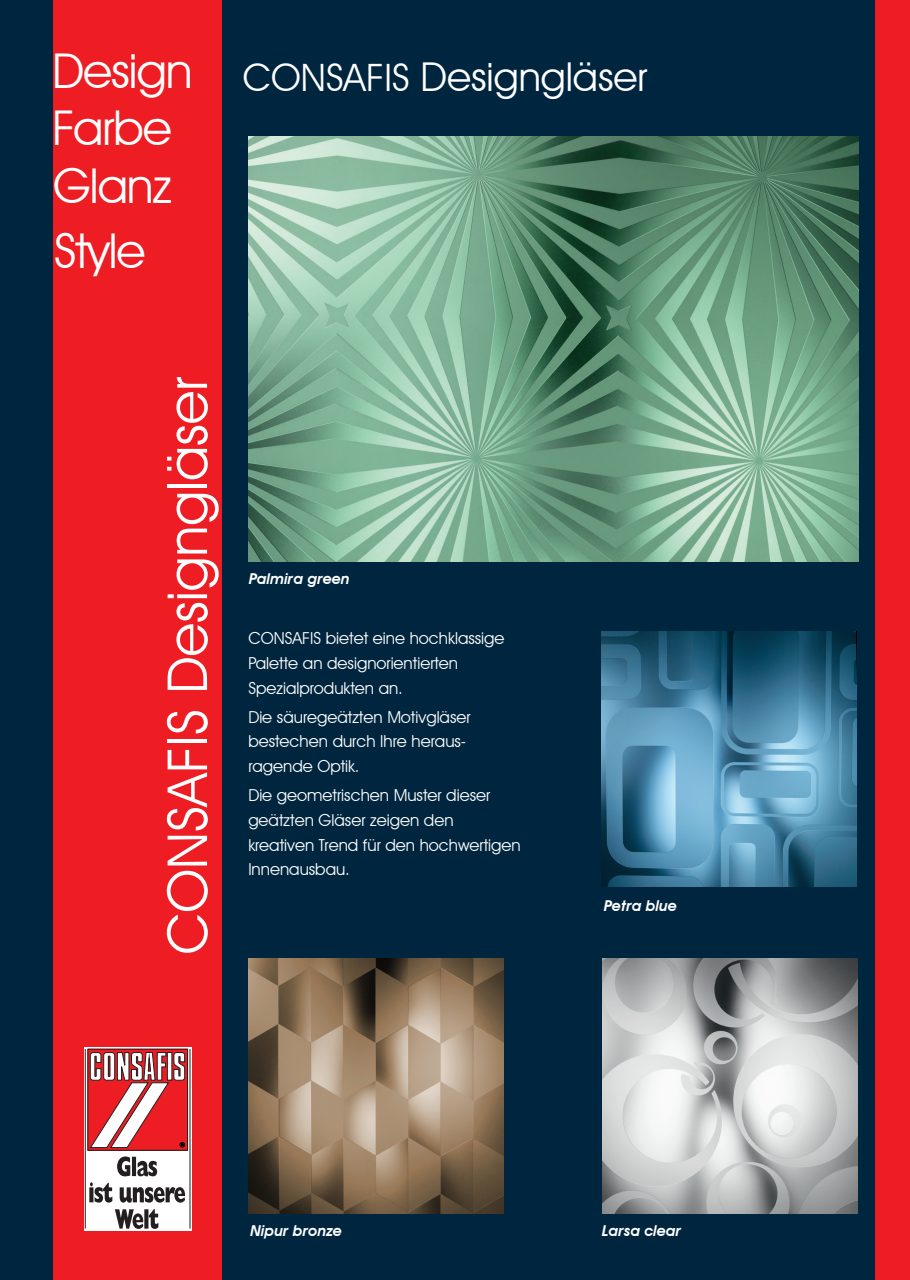
<style>
.page{position:relative;width:910px;height:1280px;background:#00263f}
.page>*{position:absolute;margin:0;border:0;box-sizing:border-box;transform-origin:0 0}
.t1{font:55.5px "Avant Garde IT Cby BT";color:#fff}
.t2{font:48px/57.6px "Avant Garde IT Cby BT";letter-spacing:-.02em;color:#fff}
.t3{font:39.75px "Avant Garde IT Cby BT";color:#fff}
.t4{font:16.5px/24.8px "Avant Garde IT Cby BT";color:#fff}
.t5{font:italic 600 15px "Avant Garde IT Cby BT";color:#fff}
.s1{font-size:37.8px}
</style>
<div class="page">
<div style="left:876px;top:0;width:34px;height:1280px;background:#ee1d23"></div>
<div style="left:53px;top:0;width:169px;height:1280px;background:#ee1d23"></div>
<div style="left:84px;top:1048px;width:107px;height:183px;background:#fff"></div>
<div style="left:88px;top:1049px;width:100px;height:101px;border:1px solid #231f20"></div>
<svg style="left:90px;top:1052px;width:95px;height:96px"></svg>
<hr style="left:85px;top:1049px;width:1px;height:179px;background:#231f20">
<hr style="left:190px;top:1049px;width:1px;height:179px;background:#231f20">
<svg style="left:117px;top:1156px;width:40px;height:20px"></svg>
<svg style="left:89px;top:1182px;width:96px;height:20px"></svg>
<svg style="left:115px;top:1209px;width:43px;height:20px"></svg>
<img style="left:248px;top:136px;width:611px;height:425px">
<img style="left:603px;top:958px;width:254px;height:255px">
<img style="left:602px;top:631px;width:255px;height:256px">
<img style="left:248px;top:958px;width:255px;height:255px">
<h2 class="t2" style="left:52px;top:41px;width:142px">Design<br>Farbe<br>Glanz</h2>
<h2 class="t2" style="left:54px;top:221px;width:93px">Style</h2>
<h3 class="t3" style="left:243px;top:53px;width:406px"><span class="s1">CONSAFIS</span> Designgläser</h3>
<h1 class="t1" style="left:154px;top:954px;width:579px;rotate:-90deg">CONSAFIS Designgläser</h1>
<p class="t5" style="left:249px;top:570px;width:102px">Palmira green</p>
<p class="t4" style="left:248px;top:626px;width:258px">CONSAFIS bietet eine hochklassige<br>Palette an designorientierten<br>Spezialprodukten an.</p>
<p class="t4" style="left:248px;top:704px;width:224px">Die säuregeätzten Motivgläser bestechen durch Ihre heraus&shy;ragende Optik.</p>
<p class="t4" style="left:248px;top:783px;width:274px">Die geometrischen Muster dieser geätzten Gläser zeigen den kreativen Trend für den hochwertigen<br>Innenausbau.</p>
<p class="t5" style="left:604px;top:897px;width:74px">Petra blue</p>
<p class="t5" style="left:250px;top:1222px;width:93px">Nipur bronze</p>
<p class="t5" style="left:602px;top:1222px;width:81px">Larsa clear</p>
</div>
